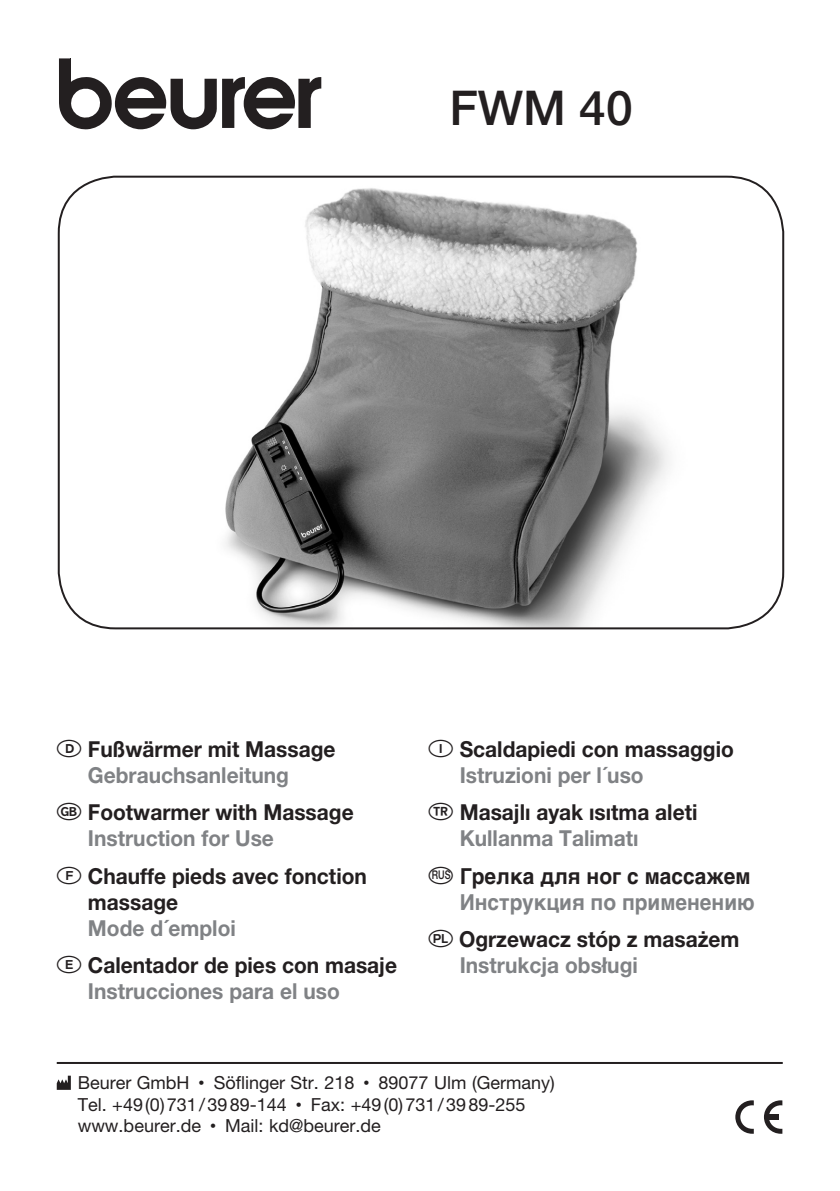
<style>
.page{position:relative;width:840px;height:1191px;background:#fff}
.page>*{position:absolute;margin:0;border:0;box-sizing:border-box;transform-origin:0 0}
.t1{font:500 48px "Helvetica Neue LT Pro";color:#231f20}
.t2{font:700 22px/26px "Helvetica Neue LT Pro";color:#231f20;scale:.95 1}
.t3{font:700 22px/26px "Helvetica Cyr";color:#808285;text-align:right;scale:.95 1}
.t4{font:700 22px "Helvetica Neue LT Pro";color:#808285;scale:.95 1}
.t5{font:18px/21.6px "Helvetica Neue LT Pro";color:#231f20}
.t6{font:500 12px "Helvetica Neue LT Pro";color:#231f20;scale:.75 1}
.s1{font-family:"Laender 2";font-weight:400;font-size:26px}
.s2{color:#808285}
.s3{font-family:"Laender 2";font-weight:400;font-size:26px;color:#231f20}
.s4{color:#231f20}
.s5{font-size:12px}
</style>
<div class="page">
<svg style="left:59px;top:58px;width:262px;height:71px"></svg>
<img style="left:225px;top:177px;width:515px;height:451px">
<svg style="left:764px;top:1100px;width:18px;height:33px"></svg>
<div style="left:767px;top:1114px;width:11px;height:5px;background:#231f20"></div>
<svg style="left:735px;top:1100px;width:18px;height:33px"></svg>
<hr style="left:57px;top:1062px;width:725px;height:2px;background:#231f20">
<svg style="left:57px;top:1075px;width:14px;height:14px"></svg>
<h1 class="t1" style="left:449px;top:79px;width:185px">FWM 40</h1>
<p class="t2" style="left:88px;top:735px;width:262px;text-indent:-31px"><span class="s1">D</span> Fußwärmer mit Massage<br><span class="s2">Gebrauchsanleitung</span></p>
<p class="t2" style="left:88px;top:799px;width:281px;text-indent:-31px"><span class="s1">G</span> Footwarmer with Massage<br><span class="s2">Instruction for Use</span></p>
<p class="t2" style="left:88px;top:862px;width:295px;text-indent:-31px"><span class="s1">F</span> Chauffe pieds avec fonction massage</p>
<p class="t2" style="left:57px;top:908px;width:359px;line-height:37.4px;text-indent:31px"><span class="s2">Mode d´emploi<br></span><span class="s1">E</span> Calentador de pies con masaje</p>
<p class="t4" style="left:88px;top:977px;width:266px">Instrucciones para el uso</p>
<p class="t2" style="left:459px;top:735px;width:290px;text-indent:-31px"><span class="s1">I</span> Scaldapiedi con massaggio<br><span class="s2">Istruzioni per l´uso</span></p>
<p class="t2" style="left:459px;top:799px;width:251px;text-indent:-31px"><span class="s1">T</span> Masajlı ayak ısıtma aleti<br><span class="s2">Kullanma Talimatı</span></p>
<p class="t3" style="left:428px;top:862px;width:344px"><span class="s3">o</span> <span class="s4">Грелка для ног с массажем<br></span>Инструкция по применению</p>
<p class="t2" style="left:459px;top:925px;width:296px;text-indent:-31px"><span class="s1">Q</span> Ogrzewacz stóp z masażem<br><span class="s2">Instrukcja obsługi</span></p>
<p class="t6" style="left:431px;top:868px;width:26px">RUS</p>
<p class="t5" style="left:78px;top:1071px;width:478px">Beurer GmbH <span class="s5">•</span> Söflinger Str. 218 <span class="s5">•</span> 89077 Ulm (Germany)<br>Tel. +49(0)731/3989-144 <span class="s5">•</span> Fax: +49(0)731/3989-255 www.beurer.de <span class="s5">•</span> Mail: kd@beurer.de</p>
</div>
